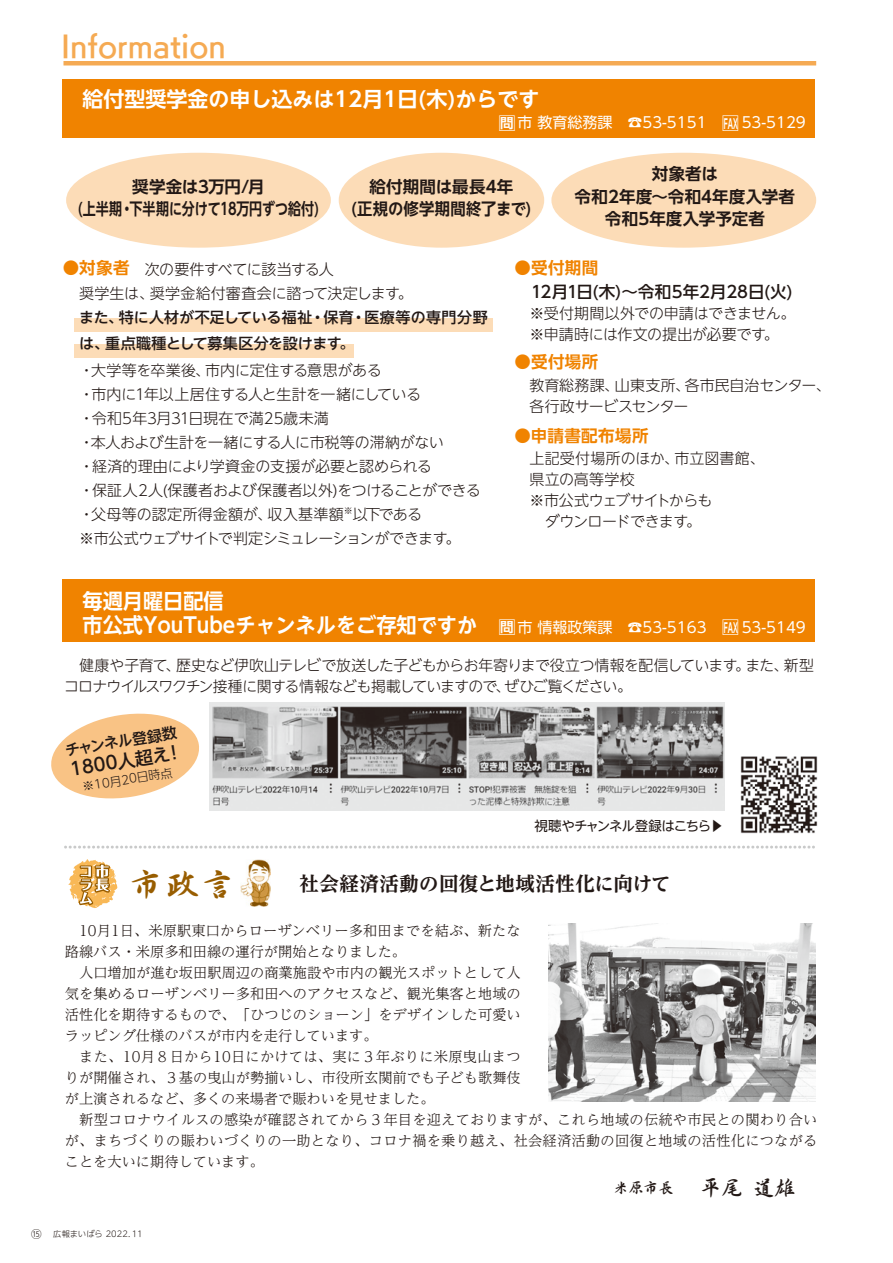
<style>
.page{position:relative;width:893px;height:1263px;background:#fff}
.page>*{position:absolute;margin:0;border:0;box-sizing:border-box;transform-origin:0 0}
.t1{font:33px "DFP Gyo Sho J W7 90 pv RKSJ H";color:#985d00}
.t2{font:28.5px "UD Kakugo Large Pr 6 N DB";color:#f5aa53}
.t3{font:700 21px/24px "UD Shin Go NT Pro De";color:#fff;scale:.96 1}
.t4{font:700 21px "UD Shin Go NT Pro De";color:#fff}
.t5{font:700 expanded 19.5px "UD Reimin Pro";letter-spacing:.025em;color:#221815}
.t6{font:500 18px "UD Shin Go NT Pro";color:#221815}
.t7{font:700 16.5px/22.5px "UD Shin Go NT Pro De";color:#221815;text-align:center}
.t8{font:500 16.5px "UD Shin Go NT Pro";letter-spacing:-.005em;color:#221815}
.t9{font:700 16.5px "UD Shin Go NT Pro De";letter-spacing:.025em;color:#f08300}
.t10{font:300 15px/24px "UD Shin Go NT Pro";letter-spacing:-.02em;color:#221815}
.t11{font:300 15px/21px "UD Shin Go NT Pro";letter-spacing:-.04em;color:#221815}
.t12{font:500 15px/25.5px "UD Shin Go NT Pro";letter-spacing:.015em;color:#221815}
.t13{font:15px "UD Shin Go NT Pro";color:#fff}
.t14{font:15px "DFP Gyo Sho J W7 90 pv RKSJ H";color:#221815}
.t15{font:300 14.25px/21px "UD Reimin Pro";color:#221815}
.t16{font:13.5px "UD Shin Go NT Pro";letter-spacing:-.085em;color:#221815}
.t17{font:300 12px "UD Shin Go NT Pro";color:#221815}
.t18{font:300 8.25px "UD Shin M Go Pro";letter-spacing:-.03em;color:#221815}
.s1{font-family:"UD Shin Go NT Pro De";font-weight:700;font-size:18px}
.s2{font-family:"UD Shin Go NT Pro De";font-weight:700;font-size:13.5px}
.s3{font-family:"UD Shin Go NT Pro De";font-weight:700;font-size:16.5px;color:#f08300}
.s4{font-size:18px}
.s5{font-size:13.5px}
.s6{font-family:"UD Shin Go NT Pro";font-weight:400;font-size:15px}
.s7{font-size:10.5px}
.s8{font-family:"UD Reimin Pro";font-weight:300;font-size:13.5px}
.s9{font-size:21px}
</style>
<div class="page">
<div style="left:62px;top:79px;width:753px;height:59px;background:#f08300"></div>
<div style="left:62px;top:580px;width:753px;height:62px;background:#f08300"></div>
<div style="left:74px;top:318px;width:418px;height:14px;background:#fcdcb7"></div>
<div style="left:74px;top:344px;width:280px;height:13px;background:#fcdcb7"></div>
<div style="left:551px;top:153px;width:265px;height:95px;background:#fcdcb7;border-radius:50%"></div>
<div style="left:339px;top:153px;width:205px;height:95px;background:#fcdcb7;border-radius:50%"></div>
<div style="left:66px;top:153px;width:265px;height:95px;background:#fcdcb7;border-radius:50%"></div>
<hr style="left:63px;top:61px;width:753px;height:4px;background:#f5aa53">
<img style="left:740px;top:756px;width:78px;height:78px">
<svg style="left:51px;top:713px;width:148px;height:86px"></svg>
<svg style="left:66px;top:845px;width:748px;height:3px"></svg>
<svg style="left:68px;top:859px;width:49px;height:49px"></svg>
<img style="left:240px;top:859px;width:31px;height:48px">
<img style="left:548px;top:924px;width:267px;height:177px">
<img style="left:209px;top:702px;width:515px;height:109px">
<h2 class="t2" style="left:61px;top:30px;width:166px">Information</h2>
<h3 class="t4" style="left:83px;top:82px;width:458px">給付型奨学金の申し込みは12月1日(木)からです</h3>
<p class="t13" style="left:498px;top:111px;width:309px"><span class="s1">□</span><span class="s2">問</span>市 教育総務課 ☎53-5151 <span class="s1">□</span><span class="s2">FAX</span> 53-5129</p>
<p class="t7" style="left:78px;top:175px;width:243px">奨学金は3万円/月<br>(上半期・下半期に分けて18万円ずつ給付)</p>
<p class="t7" style="left:351px;top:175px;width:182px">給付期間は最長4年<br>(正規の修学期間終了まで)</p>
<p class="t7" style="left:575px;top:162px;width:222px">対象者は<br>令和2年度～令和4年度入学者令和5年度入学予定者</p>
<p class="t10" style="left:79px;top:257px;width:335px;text-indent:-16px"><span class="s3">●対象者</span>　次の要件すべてに該当する人<br>奨学生は、奨学金給付審査会に諮って決定します。</p>
<p class="t12" style="left:79px;top:304px;width:410px">また、特に人材が不足している福祉・保育・医療等の専門分野は、重点職種として募集区分を設けます。</p>
<p class="t10" style="left:79px;top:357px;width:403px">・大学等を卒業後、市内に定住する意思がある<br>・市内に1年以上居住する人と生計を一緒にしている<br>・令和5年3月31日現在で満25歳未満<br>・本人および生計を一緒にする人に市税等の滞納がない<br>・経済的理由により学資金の支援が必要と認められる<br>・保証人2人(保護者および保護者以外)をつけることができる・父母等の認定所得金額が、収入基準額<sup>※</sup>以下である<br>※市公式ウェブサイトで判定シミュレーションができます。</p>
<p class="t9" style="left:514px;top:254px;width:85px">●受付期間</p>
<p class="t8" style="left:531px;top:278px;width:263px">12月1日(木)～令和5年2月28日(火)</p>
<p class="t10" style="left:529px;top:302px;width:268px;line-height:21px">※受付期間以外での申請はできません。※申請時には作文の提出が必要です。</p>
<p class="t9" style="left:514px;top:348px;width:85px">●受付場所</p>
<p class="t10" style="left:529px;top:374px;width:303px;line-height:21px">教育総務課、山東支所、各市民自治センター、各行政サービスセンター</p>
<p class="t9" style="left:514px;top:422px;width:136px">●申請書配布場所</p>
<p class="t10" style="left:529px;top:447px;width:237px;line-height:21px">上記受付場所のほか、市立図書館、県立の高等学校<br>※市公式ウェブサイトからも<br>　ダウンロードできます。</p>
<h3 class="t3" style="left:83px;top:588px;width:755px">毎週月曜日配信<br>市公式YouTubeチャンネルをご存知ですか <span class="s4">□</span><span class="s5">問</span><span class="s6">市 情報政策課　☎53-5163</span> <span class="s4">□</span><span class="s5">FAX</span> <span class="s6">53-5149</span></h3>
<p class="t11" style="left:64px;top:654px;width:751px">　健康や子育て、歴史など伊吹山テレビで放送した子どもからお年寄りまで役立つ情報を配信しています。また、新型コロナウイルスワクチン接種に関する情報なども掲載していますので、ぜひご覧ください。</p>
<p class="t12" style="left:63px;top:737px;width:115px;rotate:-9deg">チャンネル登録数</p>
<p class="t6" style="left:68px;top:755px;width:120px;rotate:-9deg">1800人超え!</p>
<p class="t17" style="left:81px;top:777px;width:92px;rotate:-9deg">※10月20日時点</p>
<p class="t16" style="left:535px;top:815px;width:191px">視聴やチャンネル登録はこちら▶</p>
<h1 class="t1" style="left:130px;top:867px;width:107px">市政言</h1>
<h3 class="t5" style="left:299px;top:868px;width:373px">社会経済活動の回復と地域活性化に向けて</h3>
<p class="t15" style="left:65px;top:920px;width:754px;text-indent:14px">10月1日、米原駅東口からローザンベリー多和田までを結ぶ、新たな<br>路線バス・米原多和田線の運行が開始となりました。<br>　人口増加が進む坂田駅周辺の商業施設や市内の観光スポットとして人<br>気を集めるローザンベリー多和田へのアクセスなど、観光集客と地域の<br>活性化を期待するもので、「ひつじのショーン」をデザインした可愛い<br>ラッピング仕様のバスが市内を走行しています。<br>　また、10月８日から10日にかけては、実に３年ぶりに米原曳山まつ<br>りが開催され、３基の曳山が勢揃いし、市役所玄関前でも子ども歌舞伎<br>が上演されるなど、多くの来場者で賑わいを見せました。<br>　新型コロナウイルスの感染が確認されてから３年目を迎えておりますが、これら地域の伝統や市民との関わり合いが、まちづくりの賑わいづくりの一助となり、コロナ禍を乗り越え、社会経済活動の回復と地域の活性化につながることを大いに期待しています。</p>
<p class="t18" style="left:31px;top:1227px;width:115px"><span class="s7">⑮　</span>広報まいばら ２０２２．１１</p>
<p class="t14" style="left:584px;top:1180px;width:213px">　　米原市長<span class="s8">　　</span><span class="s9">平尾道雄</span></p>
</div>
